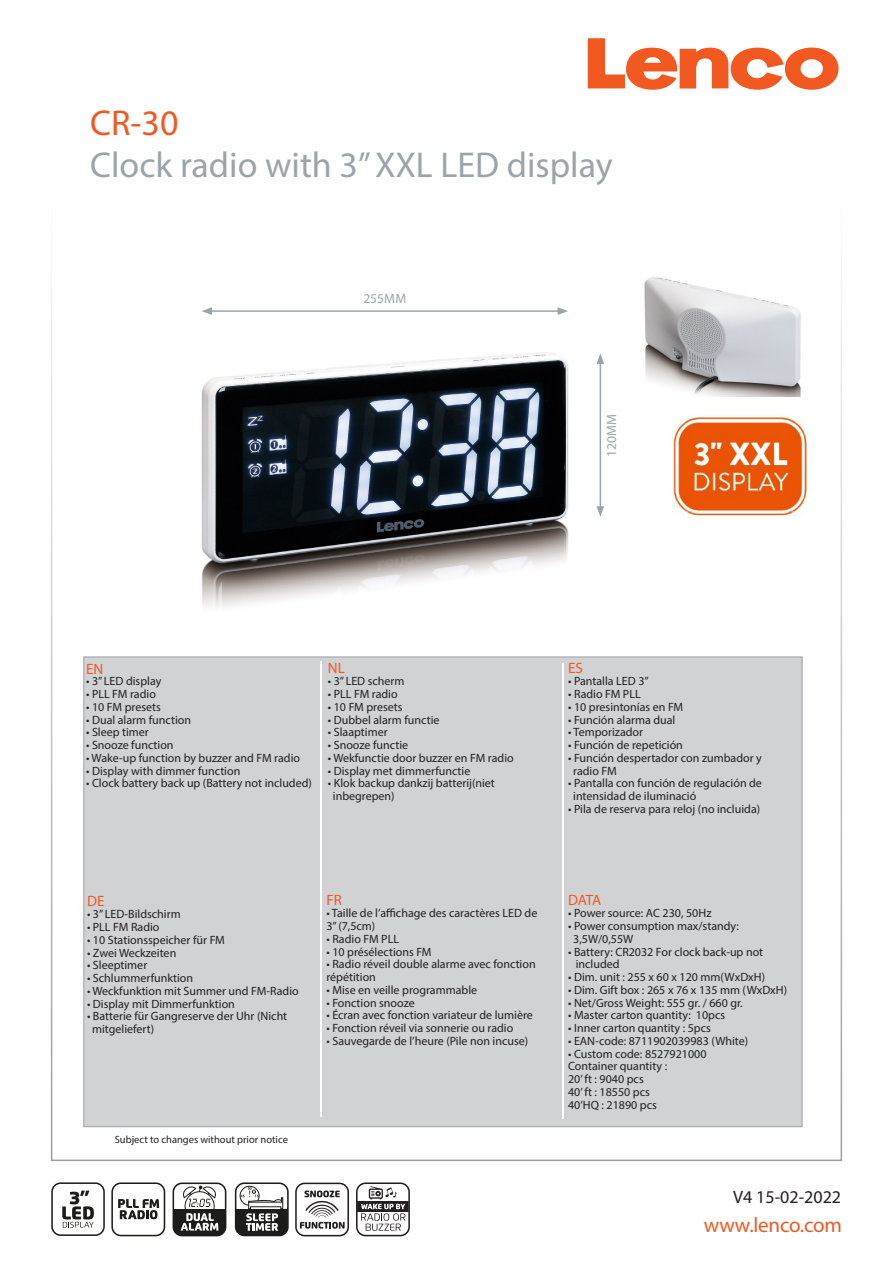
<style>
.page{position:relative;width:893px;height:1263px;background:#fff}
.page>*{position:absolute;margin:0;border:0;box-sizing:border-box;transform-origin:0 0}
.t1{font:36px "Myriad Pro";color:#9ba5a9}
.t2{font:36px "Myriad Pro";color:#f15921}
.t3{font:21px "Myriad Pro";letter-spacing:-.01em;color:#f15921}
.t4{font:18px "Myriad Pro";color:#231f20}
.t5{font:15px "Myriad Pro";color:#f15921}
.t6{font:13.5px "Myriad Pro";letter-spacing:.005em;color:#9ba5a9}
.t7{font:12px/12.8px "Myriad Pro";color:#231f20}
.t8{font:10.5px "Myriad Pro";color:#231f20}
</style>
<div class="page">
<svg style="left:588px;top:38px;width:251px;height:52px"></svg>
<hr style="left:600px;top:362px;width:1px;height:147px;background:#9ba5a9">
<svg style="left:596px;top:353px;width:8px;height:11px"></svg>
<svg style="left:596px;top:506px;width:8px;height:11px"></svg>
<hr style="left:210px;top:310px;width:350px;height:2px;background:#9ba5a9">
<svg style="left:202px;top:307px;width:10px;height:8px"></svg>
<svg style="left:558px;top:307px;width:10px;height:8px"></svg>
<svg style="left:173px;top:1182px;width:53px;height:54px"></svg>
<svg style="left:295px;top:1182px;width:54px;height:54px"></svg>
<svg style="left:111px;top:1182px;width:54px;height:54px"></svg>
<div style="left:84px;top:657px;width:718px;height:470px;background:#d1d2d4;border:1px solid #9d9fa2"></div>
<hr style="left:320px;top:661px;width:2px;height:456px;background:#fff">
<svg style="left:235px;top:1182px;width:54px;height:54px"></svg>
<svg style="left:51px;top:1182px;width:54px;height:54px"></svg>
<svg style="left:356px;top:1182px;width:54px;height:54px"></svg>
<hr style="left:562px;top:663px;width:2px;height:455px;background:#fff">
<img style="left:201px;top:352px;width:368px;height:256px">
<img style="left:672px;top:417px;width:135px;height:99px">
<img style="left:644px;top:277px;width:157px;height:120px">
<p class="t2" style="left:90px;top:100px;width:90px">CR-30</p>
<p class="t1" style="left:90px;top:142px;width:524px">Clock radio with 3” XXL LED display</p>
<p class="t6" style="left:363px;top:290px;width:44px">255MM</p>
<p class="t6" style="left:603px;top:457px;width:44px;rotate:-90deg">120MM</p>
<p class="t5" style="left:86px;top:660px;width:19px">EN</p>
<p class="t7" style="left:86px;top:675px;width:77px">• 3” LED display</p>
<p class="t7" style="left:86px;top:687px;width:71px">• PLL FM radio</p>
<p class="t7" style="left:86px;top:700px;width:76px">• 10 FM presets</p>
<p class="t7" style="left:86px;top:713px;width:106px">• Dual alarm function</p>
<p class="t7" style="left:86px;top:726px;width:64px">• Sleep timer</p>
<p class="t7" style="left:86px;top:738px;width:89px">• Snooze function</p>
<p class="t7" style="left:86px;top:751px;width:215px">• Wake-up function by buzzer and FM radio</p>
<p class="t7" style="left:86px;top:764px;width:156px">• Display with dimmer function</p>
<p class="t7" style="left:86px;top:777px;width:227px">• Clock battery back up (Battery not included)</p>
<p class="t5" style="left:328px;top:658px;width:18px">NL</p>
<p class="t7" style="left:328px;top:675px;width:78px">• 3” LED scherm</p>
<p class="t7" style="left:328px;top:687px;width:71px">• PLL FM radio</p>
<p class="t7" style="left:328px;top:700px;width:76px">• 10 FM presets</p>
<p class="t7" style="left:328px;top:713px;width:113px">• Dubbel alarm functie</p>
<p class="t7" style="left:328px;top:726px;width:61px">• Slaaptimer</p>
<p class="t7" style="left:328px;top:738px;width:82px">• Snooze functie</p>
<p class="t7" style="left:328px;top:751px;width:187px">• Wekfunctie door buzzer en FM radio</p>
<p class="t7" style="left:328px;top:764px;width:144px">• Display met dimmerfunctie</p>
<p class="t7" style="left:333px;top:777px;width:163px;text-indent:-5px">• Klok backup dankzij batterij(niet inbegrepen)</p>
<p class="t5" style="left:568px;top:658px;width:16px">ES</p>
<p class="t7" style="left:568px;top:675px;width:82px">• Pantalla LED 3”</p>
<p class="t7" style="left:568px;top:687px;width:74px">• Radio FM PLL</p>
<p class="t7" style="left:568px;top:700px;width:117px">• 10 presintonías en FM</p>
<p class="t7" style="left:568px;top:713px;width:109px">• Función alarma dual</p>
<p class="t7" style="left:568px;top:726px;width:76px">• Temporizador</p>
<p class="t7" style="left:568px;top:738px;width:116px">• Función de repetición</p>
<p class="t7" style="left:573px;top:751px;width:190px;text-indent:-5px">• Función despertador con zumbador y radio FM</p>
<p class="t7" style="left:573px;top:777px;width:190px;text-indent:-5px">• Pantalla con función de regulación de intensidad de iluminació</p>
<p class="t7" style="left:568px;top:802px;width:194px">• Pila de reserva para reloj (no incluida)</p>
<p class="t5" style="left:87px;top:891px;width:19px">DE</p>
<p class="t7" style="left:87px;top:908px;width:95px">• 3” LED-Bildschirm</p>
<p class="t7" style="left:87px;top:920px;width:74px">• PLL FM Radio</p>
<p class="t7" style="left:87px;top:933px;width:139px">• 10 Stationsspeicher für FM</p>
<p class="t7" style="left:87px;top:946px;width:91px">• Zwei Weckzeiten</p>
<p class="t7" style="left:87px;top:959px;width:62px">• Sleeptimer</p>
<p class="t7" style="left:87px;top:971px;width:108px">• Schlummerfunktion</p>
<p class="t7" style="left:87px;top:984px;width:213px">• Weckfunktion mit Summer und FM-Radio</p>
<p class="t7" style="left:87px;top:997px;width:149px">• Display mit Dimmerfunktion</p>
<p class="t7" style="left:87px;top:1010px;width:202px">• Batterie für Gangreserve der Uhr (Nicht</p>
<p class="t7" style="left:92px;top:1022px;width:64px">mitgeliefert)</p>
<p class="t5" style="left:326px;top:890px;width:17px">FR</p>
<p class="t7" style="left:326px;top:907px;width:212px">• Taille de l’affichage des caractères LED de<br>3” (7,5cm)</p>
<p class="t7" style="left:326px;top:932px;width:74px">• Radio FM PLL</p>
<p class="t7" style="left:326px;top:945px;width:107px">• 10 présélections FM</p>
<p class="t7" style="left:326px;top:958px;width:211px">• Radio réveil double alarme avec fonction répétition</p>
<p class="t7" style="left:326px;top:983px;width:152px">• Mise en veille programmable</p>
<p class="t7" style="left:326px;top:996px;width:90px">• Fonction snooze</p>
<p class="t7" style="left:326px;top:1009px;width:208px">• Écran avec fonction variateur de lumière</p>
<p class="t7" style="left:326px;top:1021px;width:188px">• Fonction réveil via sonnerie ou radio</p>
<p class="t7" style="left:326px;top:1034px;width:203px">• Sauvegarde de l’heure (Pile non incuse)</p>
<p class="t8" style="left:115px;top:1133px;width:175px">Subject to changes without prior notice</p>
<p class="t5" style="left:568px;top:890px;width:35px">DATA</p>
<p class="t7" style="left:568px;top:907px;width:145px">• Power source: AC 230, 50Hz</p>
<p class="t7" style="left:573px;top:919px;width:167px;text-indent:-5px">• Power consumption max/standy:<br>3,5W/0,55W</p>
<p class="t7" style="left:568px;top:945px;width:197px">• Battery: CR2032 For clock back-up not</p>
<p class="t7" style="left:576px;top:958px;width:45px">included</p>
<p class="t7" style="left:568px;top:970px;width:198px">• Dim. unit : 255 x 60 x 120 mm(WxDxH)</p>
<p class="t7" style="left:568px;top:983px;width:220px">• Dim. Gift box : 265 x 76 x 135 mm (WxDxH)</p>
<p class="t7" style="left:568px;top:996px;width:176px">• Net/Gross Weight: 555 gr. / 660 gr.</p>
<p class="t7" style="left:568px;top:1009px;width:159px">• Master carton quantity: 10pcs</p>
<p class="t7" style="left:568px;top:1021px;width:144px">• Inner carton quantity : 5pcs</p>
<p class="t7" style="left:568px;top:1034px;width:182px">• EAN-code: 8711902039983 (White)</p>
<p class="t7" style="left:568px;top:1047px;width:140px">• Custom code: 8527921000</p>
<p class="t7" style="left:568px;top:1060px;width:101px">Container quantity :</p>
<p class="t7" style="left:568px;top:1072px;width:77px">20’ ft : 9040 pcs</p>
<p class="t7" style="left:568px;top:1085px;width:83px">40’ ft : 18550 pcs</p>
<p class="t7" style="left:568px;top:1098px;width:90px">40’HQ : 21890 pcs</p>
<p class="t4" style="left:733px;top:1185px;width:110px">V4 15-02-2022</p>
<p class="t3" style="left:704px;top:1212px;width:139px">www.lenco.com</p>
</div>
